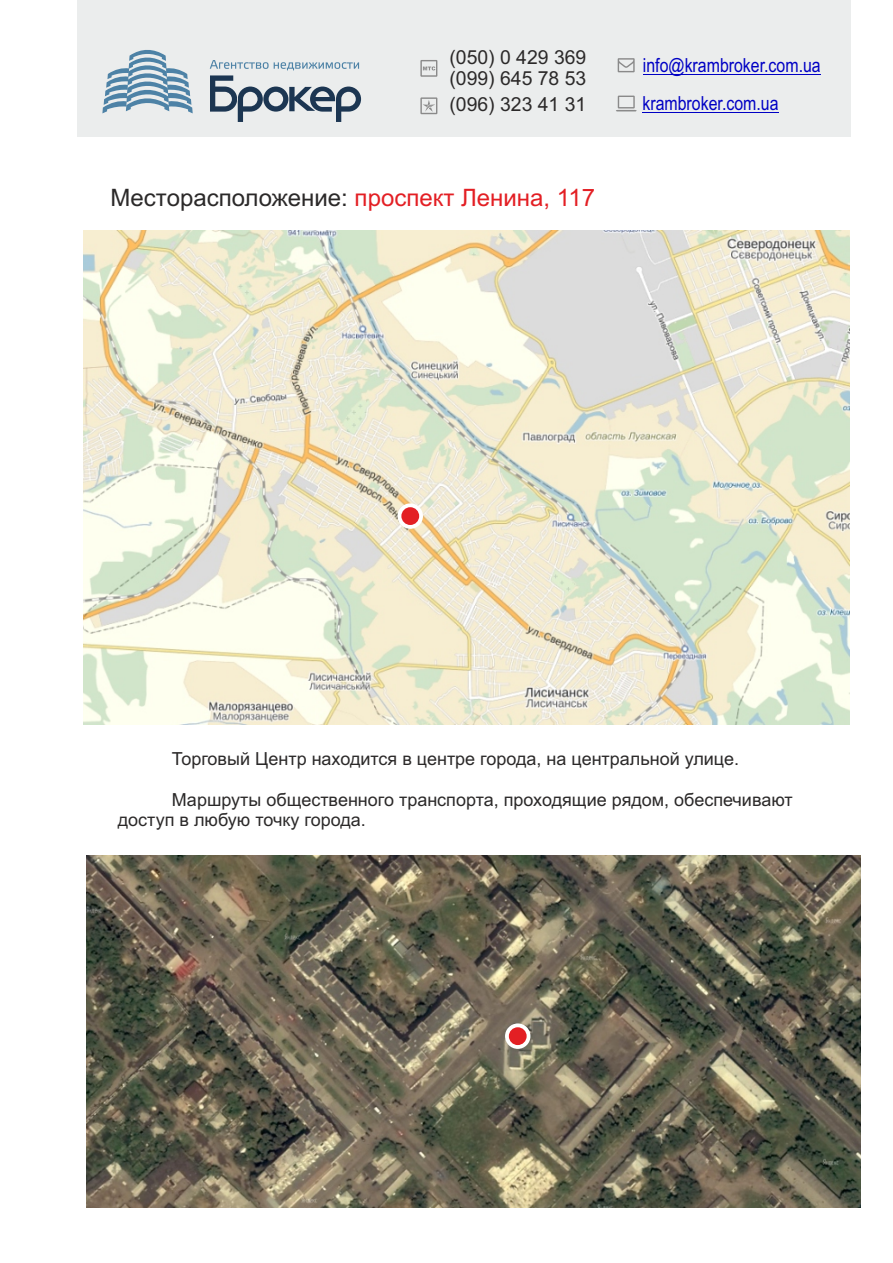
<style>
.page{position:relative;width:893px;height:1263px;background:#fff}
.page>*{position:absolute;margin:0;border:0;box-sizing:border-box;transform-origin:0 0}
.t1{font:24px "Arial";color:#2b2929}
.t2{font:19.35px/38px "Arial Narrow";color:#0000c4}
.t3{font:19.35px "Arial";color:#2b2929}
.t4{font:18px/20.1px "Arial";color:#2b2929}
.s1{color:#e31f24}
</style>
<div class="page">
<img style="left:86px;top:855px;width:775px;height:352px">
<img style="left:83px;top:231px;width:766px;height:493px">
<div style="left:398px;top:503px;width:25px;height:26px;background:#fff;border-radius:50%"></div>
<div style="left:401px;top:507px;width:18px;height:18px;background:#e31f24;border-radius:50%"></div>
<svg style="left:505px;top:1023px;width:25px;height:26px"></svg>
<div style="left:509px;top:1027px;width:18px;height:18px;background:#e31f24;border-radius:50%"></div>
<div style="left:77px;top:0;width:773px;height:137px;background:#ebeded"></div>
<hr style="left:643px;top:74px;width:178px;height:1px;background:#0000c4">
<hr style="left:642px;top:112px;width:137px;height:1px;background:#0000c4">
<svg style="left:102px;top:50px;width:91px;height:63px"></svg>
<svg style="left:210px;top:60px;width:151px;height:62px"></svg>
<svg style="left:618px;top:58px;width:17px;height:14px"></svg>
<svg style="left:616px;top:95px;width:21px;height:16px"></svg>
<svg style="left:420px;top:60px;width:17px;height:17px"></svg>
<svg style="left:420px;top:97px;width:17px;height:17px"></svg>
<p class="t3" style="left:449px;top:50px;width:138px">(050) 0 429 369</p>
<p class="t3" style="left:449px;top:71px;width:138px">(099) 645 78 53</p>
<p class="t3" style="left:449px;top:97px;width:138px">(096) 323 41 31</p>
<h1 class="t1" style="left:110px;top:189px;width:486px">Месторасположение: <span class="s1">проспект Ленина, 117</span></h1>
<p class="t2" style="left:642px;top:48px;width:180px">info@krambroker.com.ua krambroker.com.ua</p>
<p class="t4" style="left:172px;top:751px;width:569px">Торговый Центр находится в центре города, на центральной улице.</p>
<p class="t4" style="left:118px;top:791px;width:676px;text-indent:54px">Маршруты общественного транспорта, проходящие рядом, обеспечивают доступ в любую точку города.</p>
</div>
